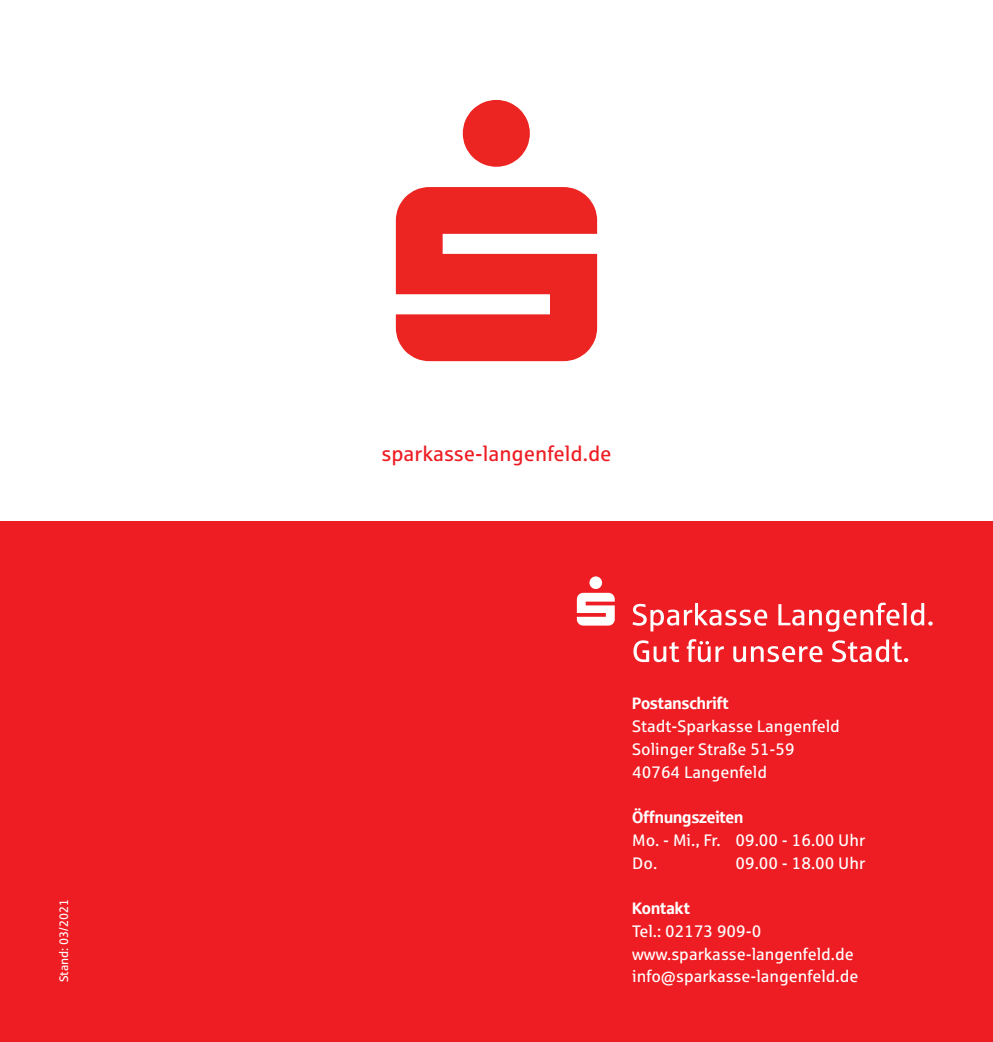
<style>
.page{position:relative;width:993px;height:1042px;background:#fff}
.page>*{position:absolute;margin:0;border:0;box-sizing:border-box;transform-origin:0 0}
.t1{font:21px "Sparkasse Rg";color:#ee1d23}
.t2{font:16.62px/22.8px "Sparkasse Rg";color:#fff}
.t3{font:16.62px "Sparkasse Head";color:#fff}
.t4{font:12.25px "Sparkasse Rg";color:#fff}
</style>
<div class="page">
<svg style="left:396px;top:100px;width:201px;height:261px;fill:#ec2523"></svg>
<div style="left:0;top:521px;width:992px;height:521px;background:#ee1d23"></div>
<svg style="left:576px;top:576px;width:38px;height:49px"></svg>
<svg style="left:632px;top:603px;width:135px;height:28px"></svg>
<svg style="left:778px;top:602px;width:154px;height:30px"></svg>
<svg style="left:633px;top:640px;width:46px;height:22px"></svg>
<svg style="left:686px;top:639px;width:37px;height:23px"></svg>
<svg style="left:733px;top:646px;width:89px;height:16px"></svg>
<svg style="left:831px;top:639px;width:77px;height:23px"></svg>
<p class="t4" style="left:59px;top:982px;width:85px;rotate:-90deg">Stand: 03/2021</p>
<p class="t1" style="left:381px;top:446px;width:232px">sparkasse-langenfeld.de</p>
<p class="t3" style="left:632px;top:695px;width:98px">Postanschrift</p>
<p class="t2" style="left:632px;top:716px;width:209px">Stadt-Sparkasse Langenfeld<br>Solinger Straße 51-59<br>40764 Langenfeld</p>
<p class="t3" style="left:632px;top:808px;width:112px">Öffnungszeiten</p>
<p class="t2" style="left:632px;top:830px;width:234px">Mo. - Mi., Fr. 09.00 - 16.00 Uhr<br>Do.</p>
<p class="t2" style="left:735px;top:853px;width:131px">09.00 - 18.00 Uhr</p>
<p class="t3" style="left:632px;top:899px;width:59px">Kontakt</p>
<p class="t2" style="left:632px;top:921px;width:228px">Tel.: 02173 909-0 www.sparkasse-langenfeld.de info@sparkasse-langenfeld.de</p>
</div>
